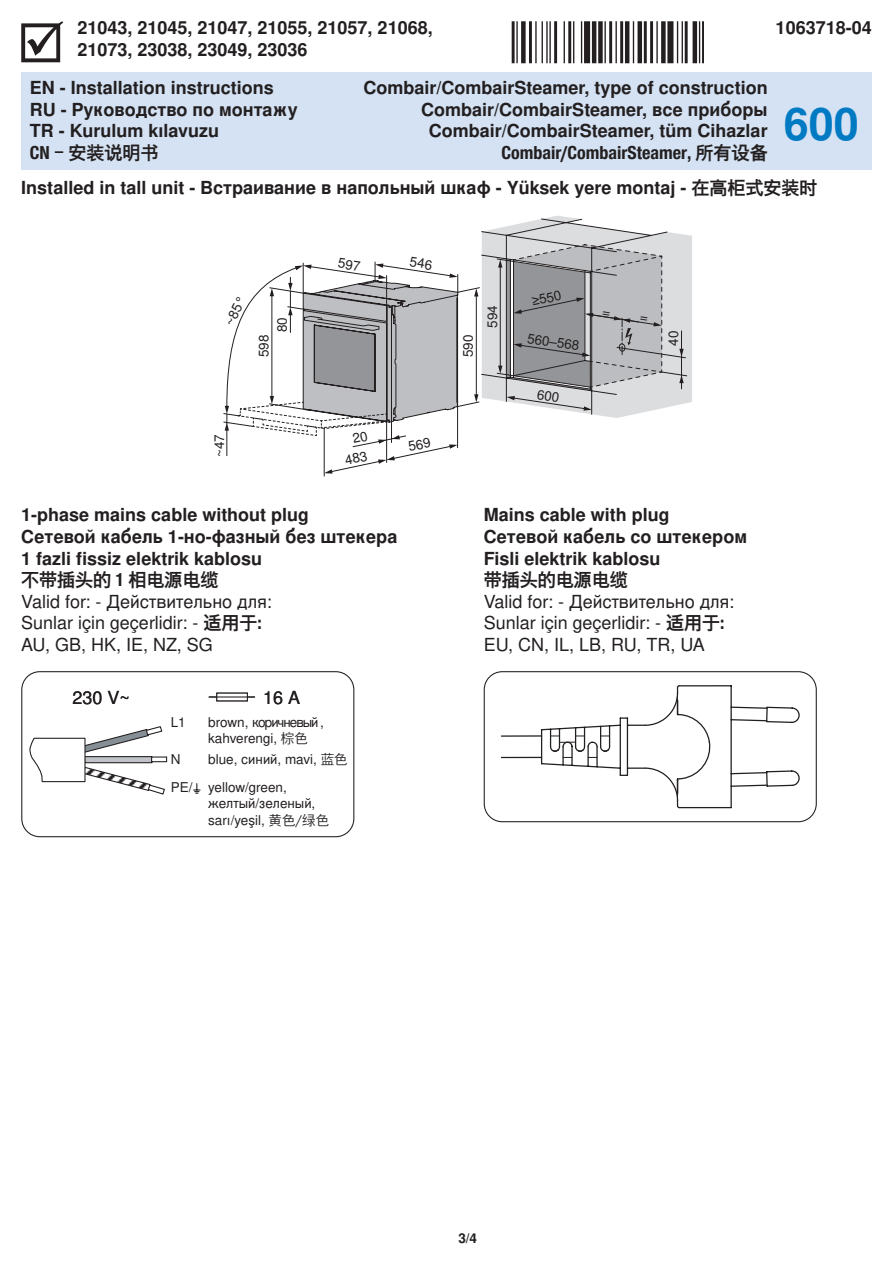
<style>
.page{position:relative;width:893px;height:1263px;background:#fff}
.page>*{position:absolute;margin:0;border:0;box-sizing:border-box;transform-origin:0 0}
.t1{font:700 45px "ZUG Nimbus Sans";color:#007ac2}
.t2{font:700 18px/21.6px "ZUG Nimbus Sans";color:#231f20}
.t3{font:18px/21.6px "ZUG Nimbus Sans";color:#231f20}
.t4{font:700 condensed 18px "VZUG Global";color:#231f20}
.t5{font:13.5px/16.2px "ZUG Nimbus Sans";color:#231f20}
.t6{font:13.5px "Arial";color:#231f20}
.t7{font:700 13.5px "ZUG Nimbus Sans";color:#231f20}
.s1{font-family:"VZUG Global";font-stretch:condensed}
.s2{font-family:"VZUG Global";font-weight:700;font-stretch:condensed}
.s3{font-family:"VZUG Futura Global"}
</style>
<div class="page">
<hr style="left:512px;top:21px;width:3px;height:42px;background:#231f20">
<hr style="left:516px;top:21px;width:2px;height:42px;background:#231f20">
<div style="left:521px;top:21px;width:5px;height:42px;background:#231f20"></div>
<hr style="left:529px;top:21px;width:3px;height:42px;background:#231f20">
<hr style="left:549px;top:21px;width:2px;height:42px;background:#231f20">
<hr style="left:546px;top:21px;width:2px;height:42px;background:#231f20">
<hr style="left:542px;top:21px;width:1px;height:42px;background:#231f20">
<hr style="left:535px;top:21px;width:2px;height:42px;background:#231f20">
<hr style="left:554px;top:21px;width:3px;height:42px;background:#231f20">
<hr style="left:564px;top:21px;width:1px;height:42px;background:#231f20">
<hr style="left:568px;top:21px;width:3px;height:42px;background:#231f20">
<hr style="left:581px;top:21px;width:1px;height:42px;background:#231f20">
<hr style="left:573px;top:21px;width:1px;height:42px;background:#231f20">
<div style="left:584px;top:21px;width:6px;height:42px;background:#231f20"></div>
<div style="left:598px;top:21px;width:5px;height:42px;background:#231f20"></div>
<hr style="left:592px;top:21px;width:4px;height:42px;background:#231f20">
<hr style="left:604px;top:21px;width:2px;height:42px;background:#231f20">
<hr style="left:609px;top:21px;width:3px;height:42px;background:#231f20">
<hr style="left:615px;top:21px;width:2px;height:42px;background:#231f20">
<hr style="left:620px;top:21px;width:3px;height:42px;background:#231f20">
<hr style="left:625px;top:21px;width:4px;height:42px;background:#231f20">
<hr style="left:633px;top:21px;width:1px;height:42px;background:#231f20">
<div style="left:637px;top:21px;width:5px;height:42px;background:#231f20"></div>
<hr style="left:650px;top:21px;width:3px;height:42px;background:#231f20">
<hr style="left:644px;top:21px;width:3px;height:42px;background:#231f20">
<hr style="left:656px;top:21px;width:2px;height:42px;background:#231f20">
<div style="left:661px;top:21px;width:5px;height:42px;background:#231f20"></div>
<div style="left:667px;top:21px;width:6px;height:42px;background:#231f20"></div>
<hr style="left:682px;top:21px;width:1px;height:42px;background:#231f20">
<hr style="left:677px;top:21px;width:1px;height:42px;background:#231f20">
<hr style="left:685px;top:21px;width:3px;height:42px;background:#231f20">
<hr style="left:693px;top:21px;width:4px;height:42px;background:#231f20">
<hr style="left:699px;top:21px;width:1px;height:42px;background:#231f20">
<hr style="left:702px;top:21px;width:2px;height:42px;background:#231f20">
<div style="left:21px;top:72px;width:851px;height:98px;background:#d4e2f3"></div>
<svg style="left:21px;top:21px;width:42px;height:41px"></svg>
<svg style="left:500px;top:685px;width:300px;height:124px"></svg>
<div style="left:484px;top:671px;width:333px;height:151px;border:1px solid #231f20;border-radius:18px"></div>
<svg style="left:21px;top:671px;width:333px;height:166px"></svg>
<svg style="left:29px;top:725px;width:172px;height:70px"></svg>
<svg style="left:223px;top:216px;width:469px;height:260px"></svg>
<p class="t2" style="left:77px;top:18px;width:357px">21043, 21045, 21047, 21055, 21057, 21068,<br>21073, 23038, 23049, 23036</p>
<p class="t2" style="left:363px;top:78px;width:406px;text-align:right">Combair/CombairSteamer, type of construction<br>Combair/CombairSteamer, все приборы<br>Combair/CombairSteamer, tüm Cihazlar</p>
<p class="t4" style="left:502px;top:142px;width:268px">Combair/CombairSteamer, 所有设备</p>
<p class="t2" style="left:30px;top:78px;width:269px">EN - Installation instructions<br>RU - Руководство по монтажу<br>TR - Kurulum kılavuzu</p>
<p class="t4" style="left:30px;top:142px;width:130px">CN - 安装说明书</p>
<p class="t2" style="left:776px;top:18px;width:98px">1063718-04</p>
<h1 class="t1" style="left:784px;top:97px;width:77px">600</h1>
<p class="t2" style="left:21px;top:177px;width:798px">Installed in tall unit - Встраивание в напольный шкаф - Yüksek yere montaj - <span class="s1">在高柜式安装时</span></p>
<p class="t5" style="left:221px;top:321px;width:33px;rotate:-63deg">~85°</p>
<p class="t5" style="left:256px;top:357px;width:24px;rotate:-90deg">598</p>
<p class="t5" style="left:274px;top:332px;width:17px;rotate:-90deg">80</p>
<p class="t5" style="left:212px;top:457px;width:24px;rotate:-90deg">~47</p>
<p class="t2" style="left:21px;top:505px;width:378px">1-phase mains cable without plug<br>Сетевой кабель 1-но-фазный без штекера<br>1 fazli fissiz elektrik kablosu</p>
<p class="t4" style="left:21px;top:569px;width:199px">不带插头的 1 相电源电缆</p>
<p class="t3" style="left:21px;top:591px;width:252px">Valid for: - Действительно для:<br>Sunlar için geçerlidir: - <span class="s2">适用于:<br></span>AU, GB, HK, IE, NZ, SG</p>
<p class="t3" style="left:73px;top:687px;width:59px">230 V~</p>
<p class="t3" style="left:263px;top:687px;width:39px">16 A</p>
<p class="t5" style="left:208px;top:714px;width:117px">brown, коричневый , kahverengi, <span class="s3">棕色</span></p>
<p class="t5" style="left:208px;top:746px;width:141px;line-height:27.8px">blue, синий, mavi, <span class="s3">蓝色</span>yellow/green,</p>
<p class="t5" style="left:208px;top:796px;width:122px">желтый/зеленый, sarı/yeşil, <span class="s3">黄色/绿色</span></p>
<p class="t5" style="left:171px;top:714px;width:17px">L1</p>
<p class="t5" style="left:171px;top:752px;width:11px">N</p>
<p class="t5" style="left:171px;top:780px;width:23px">PE/</p>
<p class="t5" style="left:460px;top:357px;width:24px;rotate:-90deg">590</p>
<p class="t5" style="left:485px;top:328px;width:24px;rotate:-90deg">594</p>
<p class="t6" style="left:530px;top:292px;width:31px;rotate:-12deg">≥550</p>
<p class="t5" style="left:529px;top:330px;width:54px;rotate:9deg">560–568</p>
<p class="t5" style="left:665px;top:346px;width:17px;rotate:-90deg">40</p>
<p class="t2" style="left:484px;top:505px;width:265px">Mains cable with plug<br>Сетевой кабель со штекером<br>Fisli elektrik kablosu</p>
<p class="t4" style="left:484px;top:569px;width:145px">带插头的电源电缆</p>
<p class="t3" style="left:484px;top:591px;width:252px">Valid for: - Действительно для:<br>Sunlar için geçerlidir: - <span class="s2">适用于:<br></span>EU, CN, IL, LB, RU, TR, UA</p>
<p class="t7" style="left:458px;top:1230px;width:20px">3/4</p>
</div>
